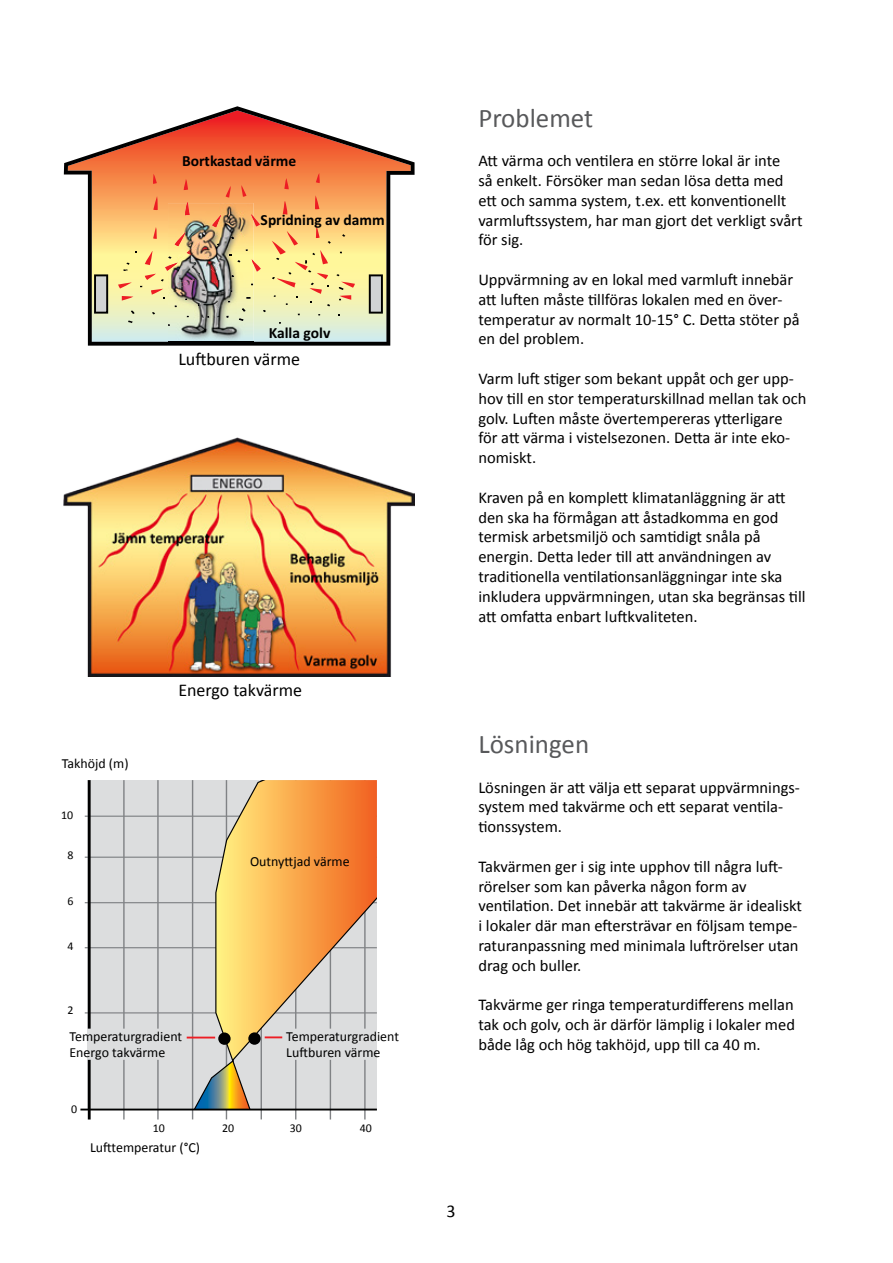
<style>
.page{position:relative;width:893px;height:1263px;background:#fff}
.page>*{position:absolute;margin:0;border:0;box-sizing:border-box;transform-origin:0 0}
.t1{font:27px "Calibri";color:#58595b}
.t2{font:18px "Calibri";color:#000}
.t3{font:16.5px/19.8px "Calibri";color:#000}
.t4{font:700 15.45px "Calibri";color:#000}
.t5{font:13.95px/15.9px "Calibri";color:#000}
.t6{font:12px "Calibri";color:#000}
</style>
<div class="page">
<svg style="left:64px;top:106px;width:351px;height:240px"></svg>
<svg style="left:315px;top:195px;width:4px;height:14px"></svg>
<svg style="left:283px;top:201px;width:4px;height:14px"></svg>
<svg style="left:316px;top:173px;width:4px;height:10px"></svg>
<svg style="left:284px;top:178px;width:5px;height:11px"></svg>
<svg style="left:272px;top:226px;width:83px;height:80px;background:#f8df91"></svg>
<svg style="left:94px;top:274px;width:14px;height:40px"></svg>
<svg style="left:369px;top:274px;width:14px;height:40px"></svg>
<img style="left:168px;top:326px;width:86px;height:17px">
<img style="left:118px;top:174px;width:148px;height:152px">
<img style="left:64px;top:437px;width:351px;height:240px">
<div style="left:88px;top:780px;width:289px;height:330px;background:#dcddde"></div>
<hr style="left:88px;top:1060px;width:3px;height:59px;background:#000">
<hr style="left:123px;top:1060px;width:2px;height:59px;background:#808285">
<hr style="left:85px;top:1012px;width:292px;height:1px;background:#808285">
<hr style="left:85px;top:947px;width:292px;height:1px;background:#808285">
<hr style="left:85px;top:902px;width:292px;height:1px;background:#808285">
<hr style="left:85px;top:857px;width:292px;height:1px;background:#808285">
<hr style="left:85px;top:816px;width:292px;height:1px;background:#808285">
<hr style="left:88px;top:780px;width:3px;height:249px;background:#000">
<hr style="left:123px;top:780px;width:2px;height:249px;background:#808285">
<hr style="left:157px;top:1060px;width:2px;height:59px;background:#808285">
<hr style="left:157px;top:780px;width:2px;height:249px;background:#808285">
<hr style="left:295px;top:1060px;width:1px;height:59px;background:#808285">
<hr style="left:330px;top:1060px;width:1px;height:59px;background:#808285">
<hr style="left:364px;top:1060px;width:2px;height:59px;background:#808285">
<hr style="left:192px;top:780px;width:1px;height:339px;background:#808285">
<hr style="left:226px;top:780px;width:1px;height:339px;background:#808285">
<hr style="left:261px;top:780px;width:1px;height:339px;background:#808285">
<hr style="left:187px;top:1036px;width:28px;height:2px;background:#ed1d24">
<svg style="left:192px;top:780px;width:185px;height:328px"></svg>
<div style="left:218px;top:1032px;width:13px;height:13px;background:#000;border-radius:50%"></div>
<div style="left:248px;top:1032px;width:13px;height:13px;background:#000;border-radius:50%"></div>
<hr style="left:80px;top:1108px;width:297px;height:2px;background:#000">
<p class="t4" style="left:182px;top:151px;width:116px">Bortkastad värme</p>
<p class="t4" style="left:261px;top:210px;width:126px">Spridning av damm</p>
<p class="t4" style="left:269px;top:323px;width:63px">Kalla golv</p>
<p class="t2" style="left:178px;top:347px;width:123px">Luftburen värme</p>
<p class="t5" style="left:62px;top:755px;width:68px">Takhöjd (m)</p>
<p class="t6" style="left:61px;top:807px;width:14px">10</p>
<p class="t6" style="left:68px;top:848px;width:8px">8</p>
<p class="t6" style="left:68px;top:893px;width:8px">6</p>
<p class="t6" style="left:68px;top:939px;width:8px">4</p>
<p class="t6" style="left:68px;top:1002px;width:8px">2</p>
<p class="t2" style="left:178px;top:678px;width:125px">Energo takvärme</p>
<p class="t5" style="left:250px;top:853px;width:101px">Outnyttjad värme</p>
<p class="t5" style="left:70px;top:1029px;width:114px">Temperaturgradient<br>Energo takvärme</p>
<p class="t5" style="left:286px;top:1028px;width:114px">Temperaturgradient<br>Luftburen värme</p>
<p class="t6" style="left:71px;top:1101px;width:8px">0</p>
<p class="t6" style="left:153px;top:1120px;width:14px">10</p>
<p class="t6" style="left:222px;top:1120px;width:14px">20</p>
<p class="t6" style="left:290px;top:1120px;width:14px">30</p>
<p class="t6" style="left:360px;top:1120px;width:14px">40</p>
<p class="t5" style="left:90px;top:1139px;width:112px">Lufttemperatur (°C)</p>
<h1 class="t1" style="left:478px;top:101px;width:116px">Problemet</h1>
<p class="t3" style="left:478px;top:151px;width:326px">Att värma och ventilera en större lokal är inte<br>så enkelt. Försöker man sedan lösa detta med ett och samma system, t.ex. ett konventionellt varmluftssystem, har man gjort det verkligt svårt för sig.</p>
<p class="t3" style="left:478px;top:270px;width:323px">Uppvärmning av en lokal med varmluft innebär att luften måste tillföras lokalen med en över&shy;temperatur av normalt 10-15° C. Detta stöter på en del problem.</p>
<p class="t3" style="left:478px;top:369px;width:330px">Varm luft stiger som bekant uppåt och ger upp&shy;hov till en stor temperaturskillnad mellan tak och golv. Luften måste övertempereras ytterligare<br>för att värma i vistelsezonen. Detta är inte eko&shy;nomiskt.</p>
<p class="t3" style="left:478px;top:487px;width:329px">Kraven på en komplett klimatanläggning är att den ska ha förmågan att åstadkomma en god termisk arbetsmiljö och samtidigt snåla på energin. Detta leder till att användningen av traditionella ventilationsanläggningar inte ska inkludera uppvärmningen, utan ska begränsas till att omfatta enbart luftkvaliteten.</p>
<h1 class="t1" style="left:478px;top:727px;width:112px">Lösningen</h1>
<p class="t3" style="left:478px;top:777px;width:323px">Lösningen är att välja ett separat uppvärmnings&shy;system med takvärme och ett separat ventila&shy;tionssystem.</p>
<p class="t3" style="left:478px;top:856px;width:325px">Takvärmen ger i sig inte upphov till några luft&shy;rörelser som kan påverka någon form av ventilation. Det innebär att takvärme är idealiskt i lokaler där man eftersträvar en följsam tempe&shy;raturanpassning med minimala luftrörelser utan drag och buller.</p>
<p class="t3" style="left:478px;top:995px;width:318px;text-align:justify">Takvärme ger ringa temperaturdifferens mellan tak och golv, och är därför lämplig i lokaler med både låg och hög takhöjd, upp till ca 40 m.</p>
<p class="t2" style="left:446px;top:1199px;width:11px">3</p>
</div>
